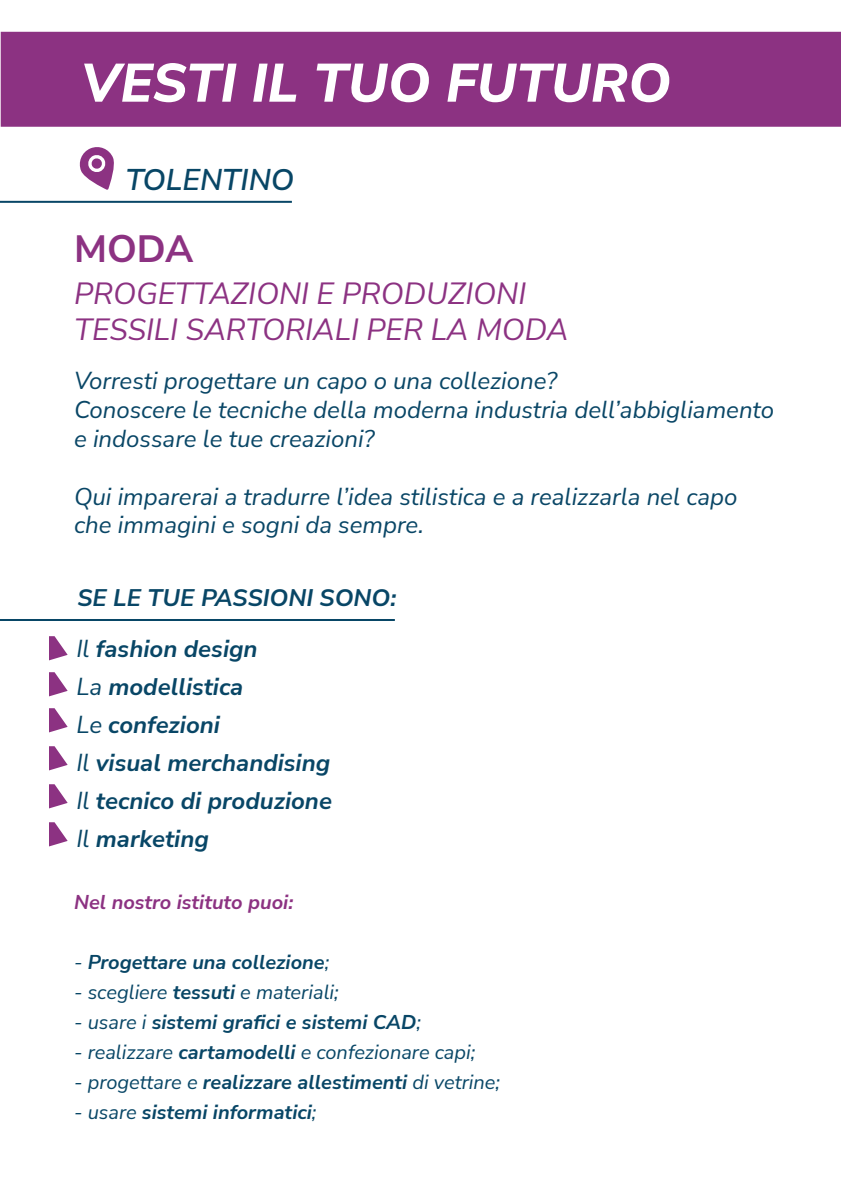
<style>
.page{position:relative;width:841px;height:1191px;background:#fff}
.page>*{position:absolute;margin:0;border:0;box-sizing:border-box;transform-origin:0 0}
.t1{font:italic 800 54px "Nunito Sans";color:#fff}
.t2{font:700 38px "Nunito Sans";color:#8c3282}
.t3{font:italic 30px/36px "Nunito Sans";color:#8c3282}
.t4{font:italic 600 30px "Nunito Sans";color:#084666}
.t5{font:italic 24px/28.8px "Nunito Sans";color:#094666}
.t6{font:italic 700 24px/38px "Nunito Sans";color:#084666}
.t7{font:italic 20px "Nunito Sans";color:#084666}
.t8{font:italic 700 20px "Nunito Sans";color:#084666}
.t9{font:italic 700 20px "Nunito Sans";color:#8c3282}
.s1{font-weight:400}
.s2{font-weight:700}
</style>
<div class="page">
<div style="left:1px;top:32px;width:840px;height:95px;background:#8c3282"></div>
<svg style="left:79px;top:147px;width:35px;height:43px"></svg>
<hr style="left:0;top:619px;width:395px;height:2px;background:#084666">
<hr style="left:0;top:201px;width:292px;height:2px;background:#084666">
<svg style="left:49px;top:822px;width:19px;height:24px"></svg>
<svg style="left:49px;top:784px;width:19px;height:24px"></svg>
<svg style="left:49px;top:746px;width:19px;height:24px"></svg>
<svg style="left:49px;top:708px;width:19px;height:24px"></svg>
<svg style="left:49px;top:672px;width:19px;height:24px"></svg>
<svg style="left:49px;top:636px;width:19px;height:24px"></svg>
<h1 class="t1" style="left:81px;top:45px;width:591px">VESTI IL TUO FUTURO</h1>
<p class="t4" style="left:126px;top:158px;width:170px">TOLENTINO</p>
<h2 class="t2" style="left:74px;top:221px;width:121px">MODA</h2>
<p class="t3" style="left:74px;top:274px;width:496px">PROGETTAZIONI E PRODUZIONI<br>TESSILI SARTORIALI PER LA MODA</p>
<p class="t5" style="left:74px;top:366px;width:702px">Vorresti progettare un capo o una collezione?<br>Conoscere le tecniche della moderna industria dell’abbigliamento e indossare le tue creazioni?</p>
<p class="t5" style="left:74px;top:481px;width:665px">Qui imparerai a tradurre l’idea stilistica e a realizzarla nel capo che immagini e sogni da sempre.</p>
<p class="t6" style="left:76px;top:571px;width:321px;line-height:51px">SE LE TUE PASSIONI SONO:<br><span class="s1">Il</span> fashion design</p>
<p class="t6" style="left:76px;top:666px;width:257px"><span class="s1">La</span> modellistica<br><span class="s1">Le</span> confezioni<br><span class="s1">Il</span> visual merchandising<br><span class="s1">Il</span> tecnico di produzione<br><span class="s1">Il</span> marketing</p>
<p class="t9" style="left:74px;top:888px;width:221px">Nel nostro istituto puoi:</p>
<p class="t8" style="left:74px;top:948px;width:257px"><span class="s1">-</span> Progettare una collezione<span class="s1">;</span></p>
<p class="t7" style="left:74px;top:978px;width:266px">- scegliere <span class="s2">tessuti</span> e materiali;</p>
<p class="t8" style="left:74px;top:1008px;width:348px"><span class="s1">- usare i</span> sistemi grafici e sistemi CAD<span class="s1">;</span></p>
<p class="t7" style="left:74px;top:1038px;width:403px">- realizzare <span class="s2">cartamodelli</span> e confezionare capi;</p>
<p class="t7" style="left:74px;top:1068px;width:427px">- progettare e <span class="s2">realizzare allestimenti</span> di vetrine;</p>
<p class="t8" style="left:74px;top:1098px;width:244px"><span class="s1">- usare</span> sistemi informatici<span class="s1">;</span></p>
</div>
